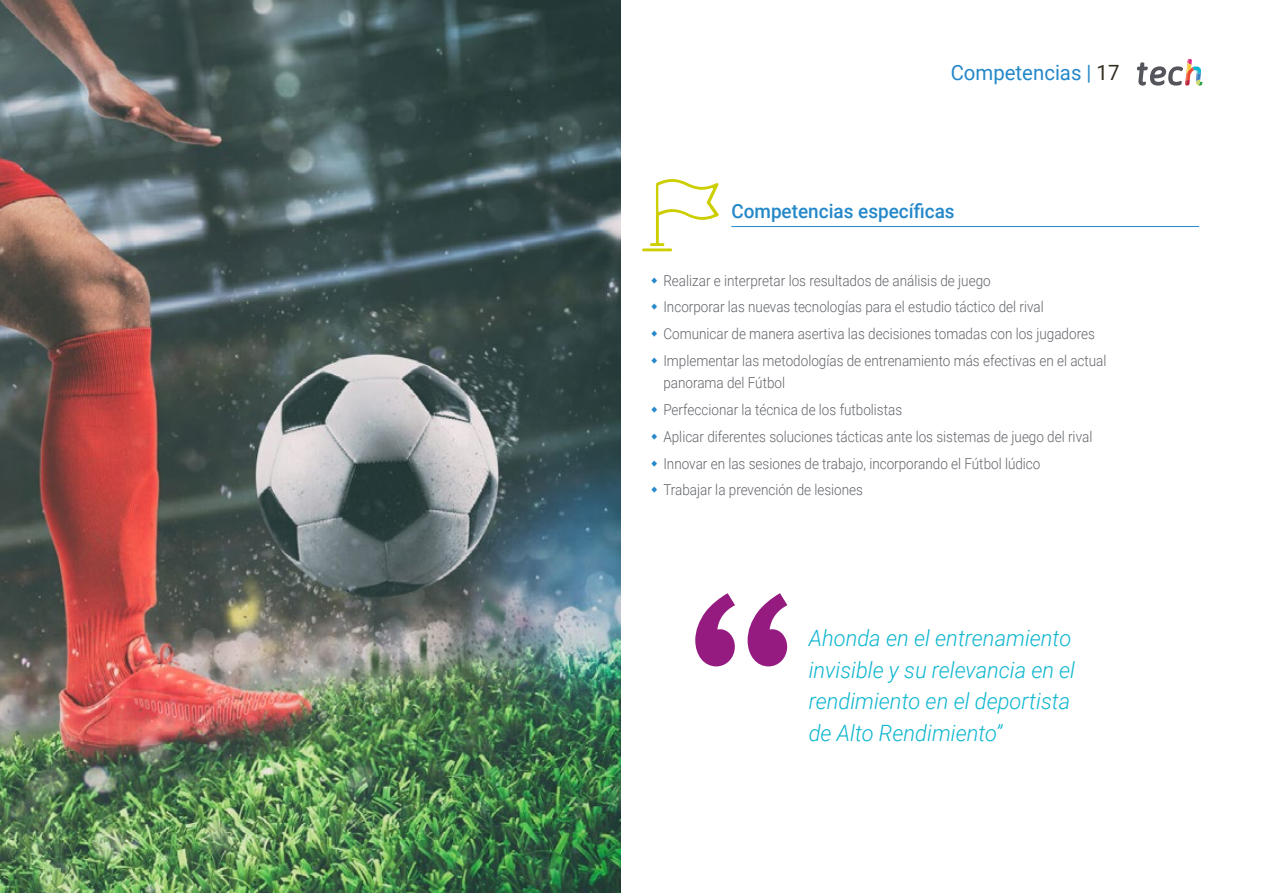
<style>
.page{position:relative;width:1263px;height:893px;background:#fff}
.page>*{position:absolute;margin:0;border:0;box-sizing:border-box;transform-origin:0 0}
.t1{font:italic 300 22.5px/31.5px "Roboto";color:#0fb6cf}
.t2{font:21px "Roboto";color:#2488c9}
.t3{font:500 19.5px "Roboto";color:#2488c9}
.t4{font:300 15px/26.7px "Roboto";color:#61646a;scale:.9 1}
.s1{color:#312e20}
</style>
<div class="page">
<img style="left:0;top:0;width:621px;height:893px">
<hr style="left:731px;top:226px;width:468px;height:1px;background:#2488c9">
<hr style="left:642px;top:248px;width:30px;height:3px;background:#cdce00">
<svg style="left:650px;top:179px;width:69px;height:67px"></svg>
<svg style="left:1137px;top:59px;width:65px;height:27px"></svg>
<svg style="left:695px;top:593px;width:92px;height:73px"></svg>
<h2 class="t2" style="left:951px;top:57px;width:170px">Competencias | <span class="s1">17</span></h2>
<h3 class="t3" style="left:731px;top:197px;width:225px">Competencias específicas</h3>
<p class="t4" style="left:663px;top:266px;width:494px">Realizar e interpretar los resultados de análisis de juego<br>Incorporar las nuevas tecnologías para el estudio táctico del rival Comunicar de manera asertiva las decisiones tomadas con los jugadores Implementar las metodologías de entrenamiento más efectivas en el actual</p>
<p class="t4" style="left:663px;top:369px;width:478px">panorama del Fútbol<br>Perfeccionar la técnica de los futbolistas<br>Aplicar diferentes soluciones tácticas ante los sistemas de juego del rival Innovar en las sesiones de trabajo, incorporando el Fútbol lúdico Trabajar la prevención de lesiones</p>
<h1 class="t1" style="left:809px;top:621px;width:268px">Ahonda en el entrenamiento invisible y su relevancia en el rendimiento en el deportista de Alto Rendimiento”</h1>
</div>
